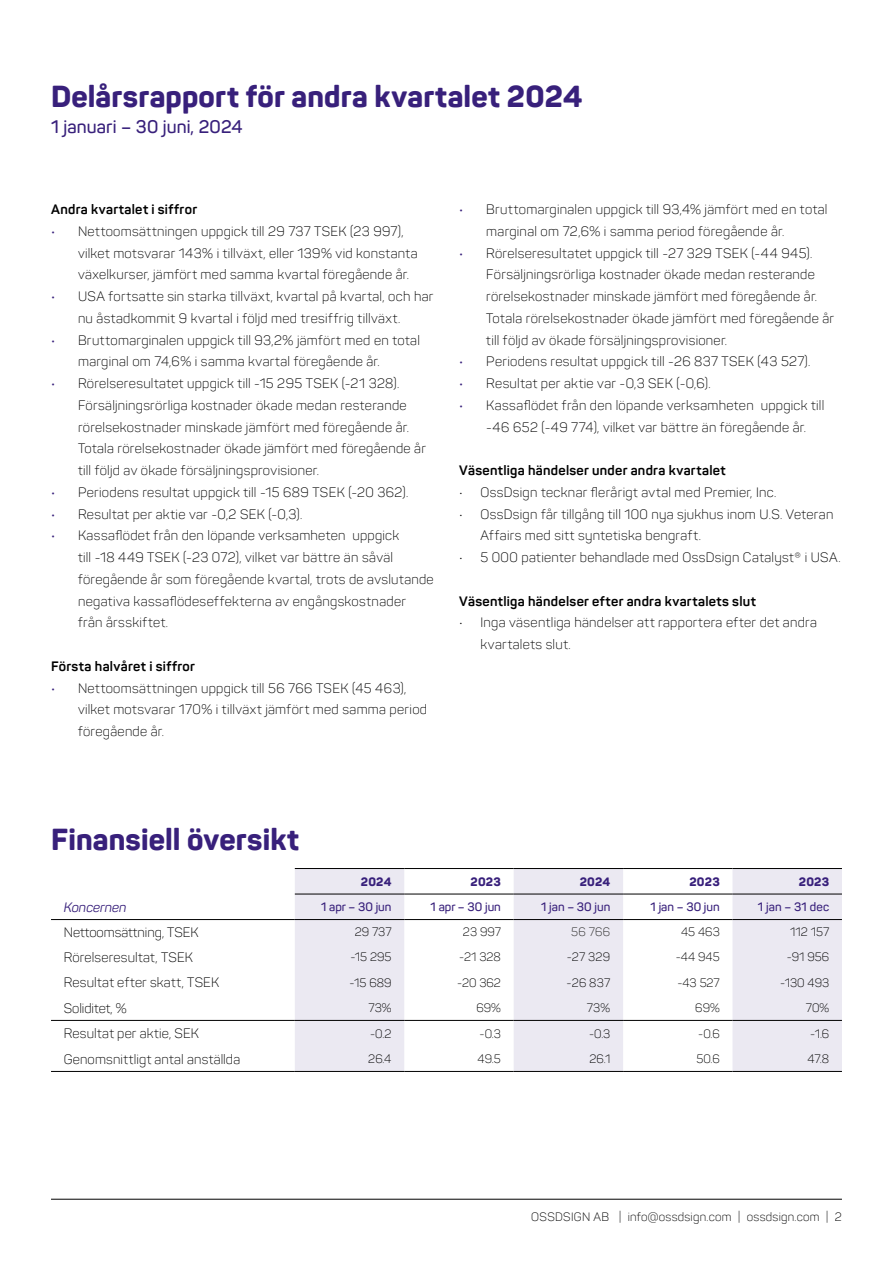
<style>
.page{position:relative;width:893px;height:1263px;background:#fff}
.page>*{position:absolute;margin:0;border:0;box-sizing:border-box;transform-origin:0 0}
.t1{font:800 30px "Panton";letter-spacing:.005em;color:#38207b}
.t2{font:600 18px "Panton";letter-spacing:.005em;color:#38207b}
.Brödtext{font:300 13.5px/21.8px "Panton";letter-spacing:.02em;color:#000}
.Brödtext-2{font:700 13.5px "Panton";letter-spacing:.02em;color:#000}
.Brödtext-3{font:300 13.5px "Panton";color:#000}
.t3{font:italic 13.5px "Panton";color:#38207b}
.t4{font:300 12px "Panton";color:#000}
.t5{font:600 12px "Panton";color:#38207b}
.t6{font:300 12px "Panton";letter-spacing:.02em;color:#000}
.t7{font:800 12px "Panton";letter-spacing:.02em;color:#38207b}
.t8{font:300 12px "Panton";color:#282827}
.s1{font-weight:400;color:#38207b}
</style>
<div class="page">
<hr style="left:51px;top:1199px;width:791px;height:1px;background:#000">
<svg style="left:295px;top:869px;width:547px;height:202px;fill:#ebe9f2"></svg>
<hr style="left:514px;top:919px;width:109px;height:1px;background:#000">
<hr style="left:514px;top:1020px;width:109px;height:1px;background:#000">
<hr style="left:514px;top:1071px;width:109px;height:1px;background:#000">
<hr style="left:404px;top:919px;width:110px;height:1px;background:#000">
<hr style="left:623px;top:919px;width:109px;height:1px;background:#000">
<hr style="left:51px;top:919px;width:244px;height:1px;background:#000">
<hr style="left:295px;top:868px;width:109px;height:1px;background:#000">
<hr style="left:404px;top:868px;width:110px;height:1px;background:#000">
<hr style="left:514px;top:868px;width:109px;height:1px;background:#000">
<hr style="left:623px;top:868px;width:109px;height:1px;background:#000">
<hr style="left:732px;top:868px;width:110px;height:1px;background:#000">
<hr style="left:51px;top:1020px;width:244px;height:1px;background:#000">
<hr style="left:295px;top:1020px;width:109px;height:1px;background:#000">
<hr style="left:404px;top:1020px;width:110px;height:1px;background:#000">
<hr style="left:623px;top:1020px;width:109px;height:1px;background:#000">
<hr style="left:51px;top:1071px;width:244px;height:1px;background:#000">
<hr style="left:404px;top:1071px;width:110px;height:1px;background:#000">
<hr style="left:623px;top:1071px;width:109px;height:1px;background:#000">
<hr style="left:295px;top:894px;width:109px;height:1px;background:#000">
<hr style="left:404px;top:894px;width:110px;height:1px;background:#000">
<hr style="left:514px;top:894px;width:109px;height:1px;background:#000">
<hr style="left:623px;top:894px;width:109px;height:1px;background:#000">
<hr style="left:732px;top:894px;width:110px;height:1px;background:#000">
<hr style="left:295px;top:919px;width:109px;height:1px;background:#000">
<hr style="left:732px;top:919px;width:110px;height:1px;background:#000">
<hr style="left:295px;top:1071px;width:109px;height:1px;background:#000">
<hr style="left:732px;top:1071px;width:110px;height:1px;background:#000">
<hr style="left:732px;top:1020px;width:110px;height:1px;background:#000">
<p class="t1" style="left:51px;top:78px;width:533px">Delårsrapport för andra kvartalet 2024</p>
<p class="t2" style="left:51px;top:115px;width:193px">1 januari – 30 juni, 2024</p>
<p class="Brödtext-2" style="left:51px;top:201px;width:148px">Andra kvartalet i siffror</p>
<p class="Brödtext" style="left:78px;top:220px;width:341px;text-indent:-27px"><span class="s1">•</span> Nettoomsättningen uppgick till 29 737 TSEK (23 997), vilket motsvarar 143% i tillväxt, eller 139% vid konstanta växelkurser, jämfört med samma kvartal föregående år.</p>
<p class="Brödtext" style="left:51px;top:285px;width:384px;text-align:center"><span class="s1">•</span> USA fortsatte sin starka tillväxt, kvartal på kvartal, och har nu åstadkommit 9 kvartal i följd med tresiffrig tillväxt.</p>
<p class="Brödtext" style="left:78px;top:329px;width:343px;text-indent:-27px"><span class="s1">•</span> Bruttomarginalen uppgick till 93,2% jämfört med en total marginal om 74,6% i samma kvartal föregående år.</p>
<p class="Brödtext" style="left:78px;top:372px;width:349px;text-indent:-27px"><span class="s1">•</span> Rörelseresultatet uppgick till -15 295 TSEK (-21 328).<br>Försäljningsrörliga kostnader ökade medan resterande rörelsekostnader minskade jämfört med föregående år.<br>Totala rörelsekostnader ökade jämfört med föregående år till följd av ökade försäljningsprovisioner.</p>
<p class="Brödtext" style="left:51px;top:481px;width:359px"><span class="s1">•</span> Periodens resultat uppgick till -15 689 TSEK (-20 362).</p>
<p class="Brödtext" style="left:51px;top:503px;width:253px"><span class="s1">•</span> Resultat per aktie var -0,2 SEK (-0,3).</p>
<p class="Brödtext" style="left:78px;top:525px;width:357px;text-indent:-27px"><span class="s1">•</span> Kassaflödet från den löpande verksamheten uppgick<br>till -18 449 TSEK (-23 072), vilket var bättre än såväl föregående år som föregående kvartal, trots de avslutande negativa kassaflödeseffekterna av engångskostnader från årsskiftet.</p>
<p class="Brödtext-2" style="left:51px;top:658px;width:145px">Första halvåret i siffror</p>
<p class="Brödtext" style="left:78px;top:677px;width:351px;text-indent:-27px"><span class="s1">•</span> Nettoomsättningen uppgick till 56 766 TSEK (45 463), vilket motsvarar 170% i tillväxt jämfört med samma period föregående år.</p>
<p class="Brödtext" style="left:486px;top:198px;width:343px;text-indent:-27px"><span class="s1">•</span> Bruttomarginalen uppgick till 93,4% jämfört med en total marginal om 72,6% i samma period föregående år.</p>
<p class="Brödtext" style="left:486px;top:242px;width:349px;text-indent:-27px"><span class="s1">•</span> Rörelseresultatet uppgick till -27 329 TSEK (-44 945).<br>Försäljningsrörliga kostnader ökade medan resterande rörelsekostnader minskade jämfört med föregående år.<br>Totala rörelsekostnader ökade jämfört med föregående år till följd av ökade försäljningsprovisioner.</p>
<p class="Brödtext" style="left:459px;top:351px;width:353px"><span class="s1">•</span> Periodens resultat uppgick till -26 837 TSEK (43 527).</p>
<p class="Brödtext" style="left:459px;top:372px;width:253px"><span class="s1">•</span> Resultat per aktie var -0,3 SEK (-0,6).</p>
<p class="Brödtext" style="left:486px;top:394px;width:339px;text-indent:-27px"><span class="s1">•</span> Kassaflödet från den löpande verksamheten uppgick till -46 652 (-49 774), vilket var bättre än föregående år.</p>
<p class="Brödtext-2" style="left:459px;top:462px;width:268px">Väsentliga händelser under andra kvartalet</p>
<p class="Brödtext" style="left:459px;top:481px;width:318px">• OssDsign tecknar flerårigt avtal med Premier, Inc.</p>
<p class="Brödtext" style="left:480px;top:503px;width:354px;text-indent:-21px">• OssDsign får tillgång till 100 nya sjukhus inom U.S. Veteran<br>Affairs med sitt syntetiska bengraft.</p>
<p class="Brödtext" style="left:459px;top:546px;width:383px">• 5 000 patienter behandlade med OssDsign Catalyst® i USA.</p>
<p class="Brödtext-2" style="left:459px;top:592px;width:298px">Väsentliga händelser efter andra kvartalets slut</p>
<p class="Brödtext" style="left:480px;top:612px;width:338px;text-indent:-21px">• Inga väsentliga händelser att rapportera efter det andra kvartalets slut.</p>
<p class="t1" style="left:51px;top:820px;width:250px">Finansiell översikt</p>
<p class="t7" style="left:361px;top:874px;width:32px">2024</p>
<p class="t7" style="left:471px;top:874px;width:32px">2023</p>
<p class="t7" style="left:580px;top:874px;width:32px">2024</p>
<p class="t7" style="left:689px;top:874px;width:32px">2023</p>
<p class="t7" style="left:799px;top:874px;width:32px">2023</p>
<p class="t3" style="left:64px;top:899px;width:64px">Koncernen</p>
<p class="t5" style="left:321px;top:899px;width:72px">1 apr – 30 jun</p>
<p class="t5" style="left:431px;top:899px;width:72px">1 apr – 30 jun</p>
<p class="t5" style="left:541px;top:899px;width:71px">1 jan – 30 jun</p>
<p class="t5" style="left:651px;top:899px;width:71px">1 jan – 30 jun</p>
<p class="t5" style="left:758px;top:899px;width:73px">1 jan – 31 dec</p>
<p class="Brödtext-3" style="left:64px;top:924px;width:136px">Nettoomsättning, TSEK</p>
<p class="t4" style="left:355px;top:925px;width:38px">29 737</p>
<p class="t4" style="left:463px;top:925px;width:39px">23 997</p>
<p class="t8" style="left:571px;top:925px;width:41px">56 766</p>
<p class="t4" style="left:681px;top:925px;width:40px">45 463</p>
<p class="t4" style="left:790px;top:925px;width:41px">112 157</p>
<p class="Brödtext" style="left:64px;top:946px;width:131px">Rörelseresultat, TSEK</p>
<p class="t4" style="left:350px;top:949px;width:43px">-15 295</p>
<p class="t4" style="left:459px;top:949px;width:43px">-21 328</p>
<p class="t4" style="left:567px;top:949px;width:45px">-27 329</p>
<p class="t4" style="left:676px;top:949px;width:45px">-44 945</p>
<p class="t4" style="left:787px;top:949px;width:44px">-91 956</p>
<p class="Brödtext" style="left:64px;top:971px;width:157px">Resultat efter skatt, TSEK</p>
<p class="t4" style="left:350px;top:975px;width:43px">-15 689</p>
<p class="t4" style="left:457px;top:975px;width:45px">-20 362</p>
<p class="t4" style="left:567px;top:975px;width:45px">-26 837</p>
<p class="t4" style="left:677px;top:975px;width:44px">-43 527</p>
<p class="t4" style="left:780px;top:975px;width:51px">-130 493</p>
<p class="Brödtext-3" style="left:64px;top:1000px;width:65px">Soliditet, %</p>
<p class="t4" style="left:369px;top:1000px;width:24px">73%</p>
<p class="t4" style="left:476px;top:1000px;width:26px">69%</p>
<p class="t4" style="left:587px;top:1000px;width:25px">73%</p>
<p class="t4" style="left:695px;top:1000px;width:26px">69%</p>
<p class="t4" style="left:806px;top:1000px;width:25px">70%</p>
<p class="Brödtext" style="left:64px;top:1022px;width:137px">Resultat per aktie, SEK</p>
<p class="t4" style="left:370px;top:1026px;width:23px">-0.2</p>
<p class="t4" style="left:480px;top:1026px;width:23px">-0.3</p>
<p class="t4" style="left:589px;top:1026px;width:23px">-0.3</p>
<p class="t4" style="left:698px;top:1026px;width:23px">-0.6</p>
<p class="t4" style="left:810px;top:1026px;width:21px">-1.6</p>
<p class="Brödtext" style="left:64px;top:1048px;width:178px">Genomsnittligt antal anställda</p>
<p class="t4" style="left:368px;top:1051px;width:25px">26.4</p>
<p class="t4" style="left:478px;top:1051px;width:25px">49.5</p>
<p class="t4" style="left:589px;top:1051px;width:22px">26.1</p>
<p class="t4" style="left:696px;top:1051px;width:25px">50.6</p>
<p class="t4" style="left:808px;top:1051px;width:23px">47.8</p>
<p class="t6" style="left:531px;top:1209px;width:312px">OSSDSIGN AB | info@ossdsign.com | ossdsign.com | 2</p>
</div>
